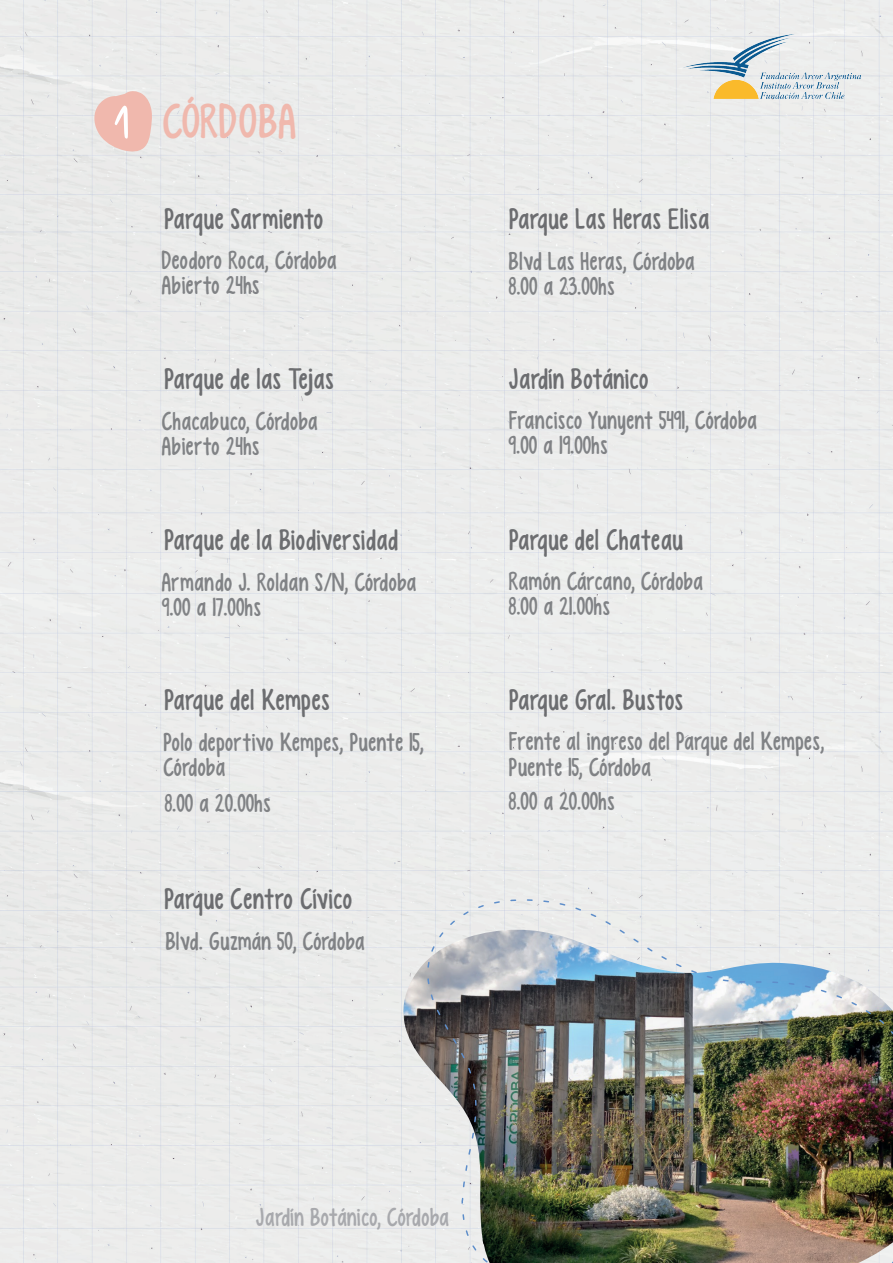
<style>
.page{position:relative;width:893px;height:1263px;background:#ececeb}
.page>*{position:absolute;margin:0;border:0;box-sizing:border-box;transform-origin:0 0}
.t1{font:57px "Carolina Valtuille";color:#fff}
.t2{font:48.75px "KG Empireof Dirt";letter-spacing:.025em;color:#f0b8ad}
.t3{font:29.7px "KG Empireof Dirt";letter-spacing:.015em;color:#6c6d70}
.t4{font:25.95px/25px "KG Empireof Dirt";letter-spacing:.015em;color:#808285}
.t5{font:25.95px "KG Empireof Dirt";color:#a8a9ad}
</style>
<div class="page">
<svg style="left:93px;top:90px;width:59px;height:62px;background:#eec4bc"></svg>
<img style="left:401px;top:930px;width:25px;height:333px">
<img style="left:426px;top:898px;width:467px;height:365px">
<img style="left:681px;top:25px;width:181px;height:82px">
<h1 class="t1" style="left:113px;top:96px;width:18px">1</h1>
<h2 class="t2" style="left:163px;top:93px;width:135px">CÓRDOBA</h2>
<p class="t3" style="left:165px;top:202px;width:160px">Parque Sarmiento</p>
<p class="t4" style="left:162px;top:248px;width:176px">Deodoro Roca, Córdoba<br>Abierto 24hs</p>
<p class="t3" style="left:165px;top:362px;width:170px">Parque de las Tejas</p>
<p class="t4" style="left:162px;top:409px;width:157px">Chacabuco, Córdoba<br>Abierto 24hs</p>
<p class="t3" style="left:165px;top:523px;width:235px">Parque de la Biodiversidad</p>
<p class="t4" style="left:162px;top:570px;width:256px">Armando J. Roldan S/N, Córdoba<br>9.00 a 17.00hs</p>
<p class="t3" style="left:165px;top:683px;width:167px">Parque del Kempes</p>
<p class="t4" style="left:164px;top:729px;width:262px;line-height:25.5px">Polo deportivo Kempes, Puente 15,<br>Córdoba</p>
<p class="t4" style="left:164px;top:791px;width:108px">8.00 a 20.00hs</p>
<p class="t3" style="left:165px;top:882px;width:189px">Parque Centro Cívico</p>
<p class="t4" style="left:166px;top:929px;width:200px">Blvd. Guzmán 50, Córdoba</p>
<p class="t3" style="left:509px;top:202px;width:202px">Parque Las Heras Elisa</p>
<p class="t4" style="left:509px;top:249px;width:188px">Blvd Las Heras, Córdoba<br>8.00 a 23.00hs</p>
<p class="t3" style="left:509px;top:362px;width:141px">Jardín Botánico</p>
<p class="t4" style="left:509px;top:408px;width:250px">Francisco Yunyent 5491, Córdoba<br>9.00 a 19.00hs</p>
<p class="t3" style="left:509px;top:522px;width:175px">Parque del Chateau</p>
<p class="t4" style="left:509px;top:569px;width:196px">Ramón Cárcano, Córdoba<br>8.00 a 21.00hs</p>
<p class="t3" style="left:509px;top:683px;width:175px">Parque Gral. Bustos</p>
<p class="t4" style="left:509px;top:729px;width:317px;line-height:25.5px">Frente al ingreso del Parque del Kempes,<br>Puente 15, Córdoba</p>
<p class="t4" style="left:509px;top:789px;width:108px">8.00 a 20.00hs</p>
<p class="t5" style="left:256px;top:1202px;width:194px">Jardín Botánico, Córdoba</p>
</div>
